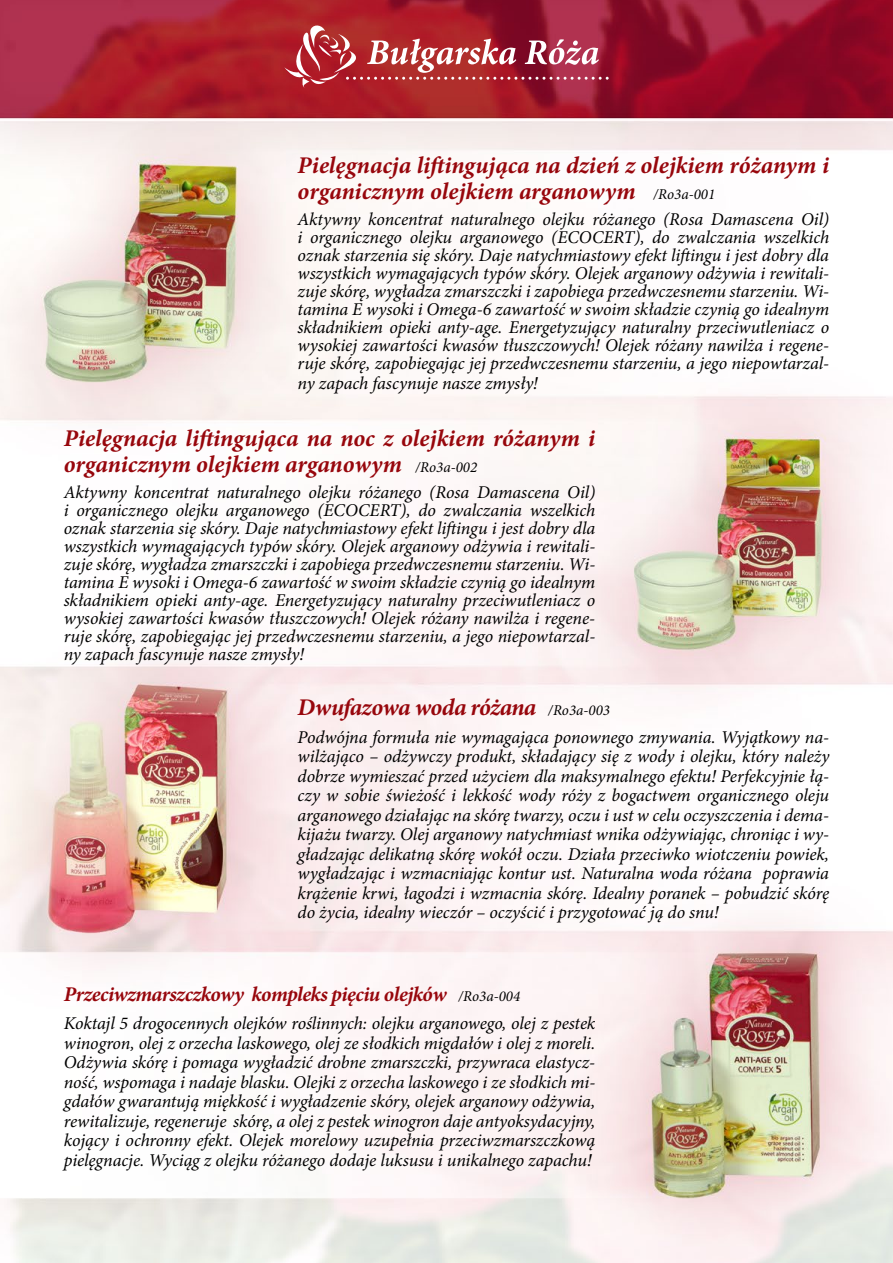
<style>
.page{position:relative;width:893px;height:1263px;background:#fff}
.page>*{position:absolute;margin:0;border:0;box-sizing:border-box;transform-origin:0 0}
.t1{font:italic 700 24px/25.5px "Minion Pro";letter-spacing:-.005em;color:#97060c}
.t2{font:italic 700 24px "Minion Pro";letter-spacing:-.025em;color:#97060c}
.t3{font:italic 700 21px "Minion Pro";letter-spacing:-.025em;color:#97060c}
.t4{font:italic 18px/19.5px "Minion Pro";letter-spacing:-.005em;color:#000;text-align:justify}
.s1{font-weight:400;font-size:15px;color:#000}
</style>
<div class="page">
<img style="left:0;top:0;width:893px;height:1263px">
<svg style="left:284px;top:26px;width:325px;height:62px;background:#b4434d"></svg>
<h1 class="t1" style="left:298px;top:152px;width:533px">Pielęgnacja liftingująca na dzień z olejkiem różanym i organicznym olejkiem arganowym <span class="s1">/Ro3a-001</span></h1>
<p class="t4" style="left:298px;top:210px;width:533px;line-height:18.1px">Aktywny koncentrat naturalnego olejku różanego (Rosa Damascena Oil) i organicznego olejku arganowego (ECOCERT), do zwalczania wszelkich oznak starzenia się skóry. Daje natychmiastowy efekt liftingu i jest dobry dla wszystkich wymagających typów skóry. Olejek arganowy odżywia i rewitali&shy;zuje skórę, wygładza zmarszczki i zapobiega przedwczesnemu starzeniu. Wi&shy;tamina Е wysoki i Omega-6 zawartość w swoim składzie czynią go idealnym składnikiem opieki anty-age. Energetyzujący naturalny przeciwutleniacz o wysokiej zawartości kwasów tłuszczowych! Olejek różany nawilża i regene&shy;ruje skórę, zapobiegając jej przedwczesnemu starzeniu, a jego niepowtarzal&shy;ny zapach fascynuje nasze zmysły!</p>
<h1 class="t1" style="left:64px;top:425px;width:533px">Pielęgnacja liftingująca na noc z olejkiem różanym i organicznym olejkiem arganowym <span class="s1">/Ro3a-002</span></h1>
<p class="t4" style="left:64px;top:483px;width:533px;line-height:18px">Aktywny koncentrat naturalnego olejku różanego (Rosa Damascena Oil) i organicznego olejku arganowego (ECOCERT), do zwalczania wszelkich oznak starzenia się skóry. Daje natychmiastowy efekt liftingu i jest dobry dla wszystkich wymagających typów skóry. Olejek arganowy odżywia i rewitali&shy;zuje skórę, wygładza zmarszczki i zapobiega przedwczesnemu starzeniu. Wi&shy;tamina Е wysoki i Omega-6 zawartość w swoim składzie czynią go idealnym składnikiem opieki anty-age. Energetyzujący naturalny przeciwutleniacz o wysokiej zawartości kwasów tłuszczowych! Olejek różany nawilża i regene&shy;ruje skórę, zapobiegając jej przedwczesnemu starzeniu, a jego niepowtarzal&shy;ny zapach fascynuje nasze zmysły!</p>
<h1 class="t2" style="left:298px;top:690px;width:314px">Dwufazowa woda różana <span class="s1">/Ro3a-003</span></h1>
<p class="t4" style="left:298px;top:727px;width:533px">Podwójna formuła nie wymagająca ponownego zmywania. Wyjątkowy na&shy;wilżająco – odżywczy produkt, składający się z wody i olejku, który należy dobrze wymieszać przed użyciem dla maksymalnego efektu! Perfekcyjnie łą&shy;czy w sobie świeżość i lekkość wody róży z bogactwem organicznego oleju arganowego działając na skórę twarzy, oczu i ust w celu oczyszczenia i dema&shy;kijażu twarzy. Olej arganowy natychmiast wnika odżywiając, chroniąc i wy&shy;gładzając delikatną skórę wokół oczu. Działa przeciwko wiotczeniu powiek, wygładzając i wzmacniając kontur ust. Naturalna woda różana poprawia krążenie krwi, łagodzi i wzmacnia skórę. Idealny poranek – pobudzić skórę do życia, idealny wieczór – oczyścić i przygotować ją do snu!</p>
<p class="t3" style="left:64px;top:979px;width:458px">Przeciwzmarszczkowy kompleks pięciu olejków <span class="s1">/Ro3a-004</span></p>
<p class="t4" style="left:64px;top:1014px;width:533px">Koktajl 5 drogocennych olejków roślinnych: olejku arganowego, olej z pestek winogron, olej z orzecha laskowego, olej ze słodkich migdałów i olej z moreli.<br>Odżywia skórę i pomaga wygładzić drobne zmarszczki, przywraca elastycz&shy;ność, wspomaga i nadaje blasku. Olejki z orzecha laskowego i ze słodkich mi&shy;gdałów gwarantują miękkość i wygładzenie skóry, olejek arganowy odżywia, rewitalizuje, regeneruje skórę, a olej z pestek winogron daje antyoksydacyjny, kojący i ochronny efekt. Olejek morelowy uzupełnia przeciwzmarszczkową pielęgnacje. Wyciąg z olejku różanego dodaje luksusu i unikalnego zapachu!</p>
</div>
